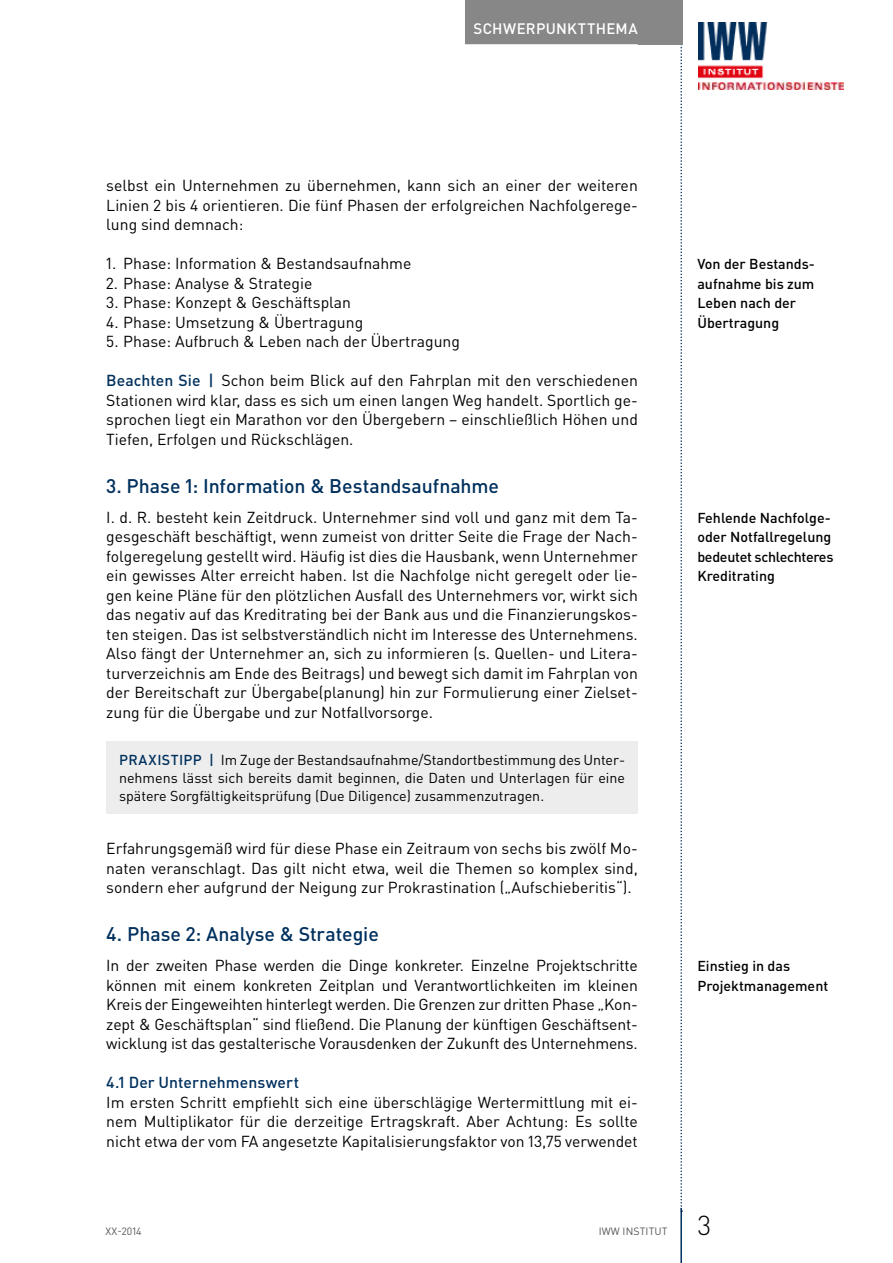
<style>
.page{position:relative;width:893px;height:1263px;background:#fff}
.page>*{position:absolute;margin:0;border:0;box-sizing:border-box;transform-origin:0 0}
.t1{font:300 27px "DIN Pro";color:#000}
.t2{font:500 19.5px "DIN Pro";letter-spacing:-.005em;color:#00305d}
.t3{font:15.75px/19.5px "DIN Pro";color:#000;text-align:justify}
.t4{font:500 15.75px "DIN Pro";letter-spacing:.005em;color:#00305d}
.t5{font:500 15px "DIN Pro";letter-spacing:.025em;color:#fff}
.t6{font:14.25px/18px "DIN Pro";color:#000;text-align:justify}
.t7{font:500 14.25px/19.5px "DIN Pro";color:#000}
.t8{font:10.5px "DIN Pro";letter-spacing:.01em;color:#575756}
.s1{font-weight:500;color:#00305d}
</style>
<div class="page">
<svg style="left:680px;top:44px;width:2px;height:1164px"></svg>
<div style="left:638px;top:0;width:44px;height:44px;background:#878787"></div>
<hr style="left:680px;top:1208px;width:2px;height:55px;background:#00305d">
<div style="left:465px;top:0;width:181px;height:44px;background:#878787"></div>
<img style="left:699px;top:23px;width:144px;height:66px">
<div style="left:106px;top:742px;width:532px;height:72px;background:#ededed"></div>
<p class="t5" style="left:473px;top:18px;width:166px">SCHWERPUNKTTHEMA</p>
<p class="t3" style="left:106px;top:175px;width:533px">selbst ein Unternehmen zu übernehmen, kann sich an einer der weiteren Linien 2 bis 4 orientieren. Die fünf Phasen der erfolgreichen Nachfolgerege&shy;lung sind demnach:</p>
<p class="t3" style="left:106px;top:253px;width:307px">1. Phase: Information &amp; Bestandsaufnahme</p>
<p class="t3" style="left:106px;top:273px;width:208px">2. Phase: Analyse &amp; Strategie</p>
<p class="t3" style="left:106px;top:292px;width:246px">3. Phase: Konzept &amp; Geschäftsplan</p>
<p class="t3" style="left:106px;top:312px;width:258px">4. Phase: Umsetzung &amp; Übertragung</p>
<p class="t3" style="left:106px;top:331px;width:355px">5. Phase: Aufbruch &amp; Leben nach der Übertragung</p>
<p class="t3" style="left:106px;top:370px;width:533px"><span class="s1">Beachten Sie |</span> Schon beim Blick auf den Fahrplan mit den verschiedenen Stationen wird klar, dass es sich um einen langen Weg handelt. Sportlich ge&shy;sprochen liegt ein Marathon vor den Übergebern – einschließlich Höhen und Tiefen, Erfolgen und Rückschlägen.</p>
<p class="t2" style="left:106px;top:473px;width:394px">3. Phase 1: Information &amp; Bestandsaufnahme</p>
<p class="t3" style="left:106px;top:507px;width:533px">I. d. R. besteht kein Zeitdruck. Unternehmer sind voll und ganz mit dem Ta&shy;gesgeschäft beschäftigt, wenn zumeist von dritter Seite die Frage der Nach&shy;folgeregelung gestellt wird. Häufig ist dies die Hausbank, wenn Unternehmer ein gewisses Alter erreicht haben. Ist die Nachfolge nicht geregelt oder lie&shy;gen keine Pläne für den plötzlichen Ausfall des Unternehmers vor, wirkt sich das negativ auf das Kreditrating bei der Bank aus und die Finanzierungskos&shy;ten steigen. Das ist selbstverständlich nicht im Interesse des Unternehmens.<br>Also fängt der Unternehmer an, sich zu informieren (s. Quellen- und Litera&shy;turverzeichnis am Ende des Beitrags) und bewegt sich damit im Fahrplan von der Bereitschaft zur Übergabe(planung) hin zur Formulierung einer Zielset&shy;zung für die Übergabe und zur Notfallvorsorge.</p>
<p class="t6" style="left:119px;top:751px;width:508px"><span class="s1">PRAXISTIPP |</span> Im Zuge der Bestandsaufnahme/Standortbestimmung des Unter&shy;nehmens lässt sich bereits damit beginnen, die Daten und Unterlagen für eine spätere Sorgfältigkeitsprüfung (Due Diligence) zusammenzutragen.</p>
<p class="t3" style="left:106px;top:838px;width:533px">Erfahrungsgemäß wird für diese Phase ein Zeitraum von sechs bis zwölf Mo&shy;naten veranschlagt. Das gilt nicht etwa, weil die Themen so komplex sind, sondern eher aufgrund der Neigung zur Prokrastination („Aufschieberitis“).</p>
<p class="t2" style="left:106px;top:921px;width:274px">4. Phase 2: Analyse &amp; Strategie</p>
<p class="t3" style="left:106px;top:955px;width:533px">In der zweiten Phase werden die Dinge konkreter. Einzelne Projektschritte können mit einem konkreten Zeitplan und Verantwortlichkeiten im kleinen Kreis der Eingeweihten hinterlegt werden. Die Grenzen zur dritten Phase „Kon&shy;zept &amp; Geschäftsplan“ sind fließend. Die Planung der künftigen Geschäftsent&shy;wicklung ist das gestalterische Vorausdenken der Zukunft des Unternehmens.</p>
<p class="t4" style="left:106px;top:1072px;width:194px">4.1 Der Unternehmenswert</p>
<p class="t3" style="left:106px;top:1092px;width:533px">Im ersten Schritt empfiehlt sich eine überschlägige Wertermittlung mit ei&shy;nem Multiplikator für die derzeitige Ertragskraft. Aber Achtung: Es sollte nicht etwa der vom FA angesetzte Kapitalisierungsfaktor von 13,75 verwendet</p>
<p class="t7" style="left:697px;top:254px;width:119px">Von der Bestands&shy;aufnahme bis zum<br>Leben nach der<br>Übertragung</p>
<p class="t7" style="left:697px;top:507px;width:138px">Fehlende Nachfolge&shy;oder Notfallregelung bedeutet schlechteres<br>Kreditrating</p>
<p class="t7" style="left:697px;top:956px;width:132px">Einstieg in das<br>Projektmanagement</p>
<p class="t8" style="left:106px;top:1224px;width:38px">XX-2014</p>
<p class="t8" style="left:599px;top:1224px;width:70px">IWW INSTITUT</p>
<h1 class="t1" style="left:697px;top:1207px;width:15px">3</h1>
</div>
